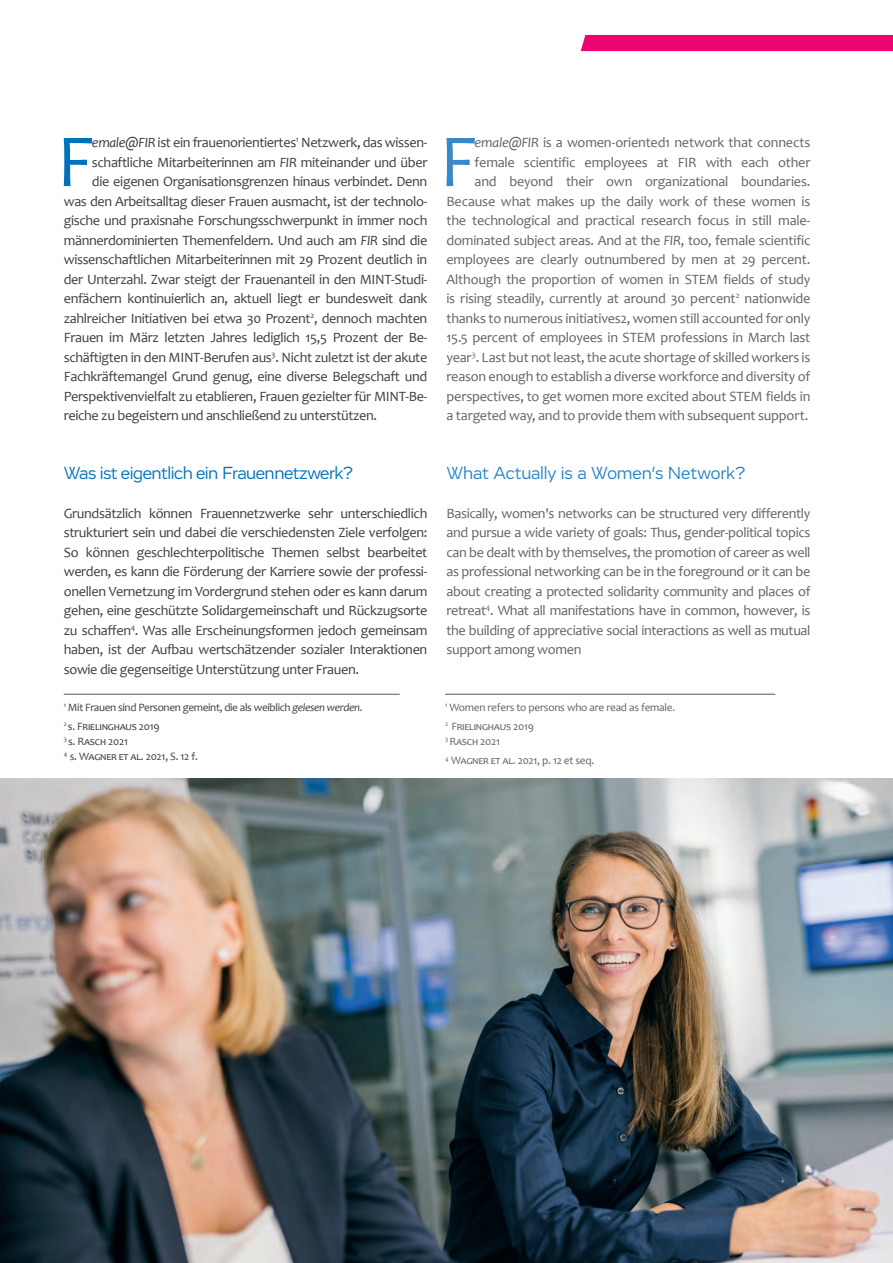
<style>
.page{position:relative;width:893px;height:1263px;background:#fff}
.page>*{position:absolute;margin:0;border:0;box-sizing:border-box;transform-origin:0 0}
.t1{font:75.6px "Candara";color:#0072bc}
.t2{font:75.6px "Candara";color:#3b88c8}
.t3{font:18px "Vito";letter-spacing:-.025em;color:#0072bc}
.t4{font:18px "Vito";letter-spacing:-.01em;color:#2783c5}
.t5{font:14.25px/19.5px "Candara";letter-spacing:-.025em;color:#3e3e3f;text-align:justify}
.t6{font:14.25px/19.5px "Candara";letter-spacing:-.015em;color:#636366;text-align:right}
.t7{font:11.25px/19.2px "Candara";letter-spacing:-.03em;color:#3e3e3f}
.t8{font:11.25px/19.2px "Candara";letter-spacing:-.02em;color:#636366}
.s1{font-style:italic}
</style>
<div class="page">
<div style="left:581px;top:35px;width:312px;height:16px;background:#ed0372"></div>
<hr style="left:64px;top:694px;width:336px;height:1px;background:#57585a">
<hr style="left:445px;top:694px;width:330px;height:1px;background:#57585a">
<img style="left:0;top:778px;width:893px;height:485px">
<h1 class="t1" style="left:57px;top:114px;width:38px">F</h1>
<p class="t5" style="left:92px;top:133px;width:337px"><span class="s1">emale@FIR</span> ist ein frauenorientiertes<sup>1</sup> Netzwerk, das wissen-</p>
<p class="t5" style="left:92px;top:152px;width:337px">schaftliche Mitarbeiterinnen am <span class="s1">FIR</span> miteinander und über</p>
<p class="t5" style="left:92px;top:172px;width:337px">die eigenen Organisationsgrenzen hinaus verbindet. Denn</p>
<p class="t5" style="left:64px;top:191px;width:365px">was den Arbeitsalltag dieser Frauen ausmacht, ist der technolo-</p>
<p class="t5" style="left:64px;top:211px;width:365px">gische und praxisnahe Forschungsschwerpunkt in immer noch</p>
<p class="t5" style="left:64px;top:230px;width:365px">männerdominierten Themenfeldern. Und auch am <span class="s1">FIR</span> sind die</p>
<p class="t5" style="left:64px;top:250px;width:365px">wissenschaftlichen Mitarbeiterinnen mit 29 Prozent deutlich in</p>
<p class="t5" style="left:64px;top:269px;width:365px">der Unterzahl. Zwar steigt der Frauenanteil in den MINT-Studi-</p>
<p class="t5" style="left:64px;top:289px;width:365px">enfächern kontinuierlich an, aktuell liegt er bundesweit dank</p>
<p class="t5" style="left:64px;top:308px;width:365px">zahlreicher Initiativen bei etwa 30 Prozent<sup>2</sup>, dennoch machten</p>
<p class="t5" style="left:64px;top:328px;width:365px">Frauen im März letzten Jahres lediglich 15,5 Prozent der Be-</p>
<p class="t5" style="left:64px;top:347px;width:365px">schäftigten in den MINT-Berufen aus<sup>3</sup>. Nicht zuletzt ist der akute</p>
<p class="t5" style="left:64px;top:367px;width:365px">Fachkräftemangel Grund genug, eine diverse Belegschaft und</p>
<p class="t5" style="left:64px;top:386px;width:365px">Perspektivenvielfalt zu etablieren, Frauen gezielter für MINT-Be-</p>
<p class="t5" style="left:64px;top:406px;width:315px">reiche zu begeistern und anschließend zu unterstützen.</p>
<p class="t3" style="left:64px;top:462px;width:291px">Was ist eigentlich ein Frauennetzwerk?</p>
<p class="t5" style="left:64px;top:503px;width:365px">Grundsätzlich können Frauennetzwerke sehr unterschiedlich strukturiert sein und dabei die verschiedensten Ziele verfolgen:<br>So können geschlechterpolitische Themen selbst bearbeitet werden, es kann die Förderung der Karriere sowie der professi&shy;onellen Vernetzung im Vordergrund stehen oder es kann darum gehen, eine geschützte Solidargemeinschaft und Rückzugsorte zu schaffen<sup>4</sup>. Was alle Erscheinungsformen jedoch gemeinsam haben, ist der Aufbau wertschätzender sozialer Interaktionen sowie die gegenseitige Unterstützung unter Frauen.</p>
<p class="t7" style="left:64px;top:697px;width:300px"><sup>1</sup> Mit Frauen sind Personen gemeint, die als weiblich <span class="s1">gelesen werden</span>.<br><sup>2</sup> s. Frielinghaus 2019</p>
<p class="t7" style="left:64px;top:734px;width:136px;line-height:15px"><sup>3</sup> s. Rasch 2021<br><sup>4</sup> s. Wagner et al. 2021, S. 12 f.</p>
<p class="t6" style="left:446px;top:133px;width:365px"><span class="s1">emale@FIR</span> is a women-oriented1 network that connects female scientific employees at FIR with each other<br>and beyond their own organizational boundaries.<br>Because what makes up the daily work of these women is the technological and practical research focus in still male&shy;dominated subject areas. And at the <span class="s1">FIR</span>, too, female scientific employees are clearly outnumbered by men at 29 percent.<br>Although the proportion of women in STEM fields of study is rising steadily, currently at around 30 percent<sup>2</sup> nationwide thanks to numerous initiatives2, women still accounted for only 15.5 percent of employees in STEM professions in March last year<sup>3</sup>. Last but not least, the acute shortage of skilled workers is reason enough to establish a diverse workforce and diversity of perspectives, to get women more excited about STEM fields in a targeted way, and to provide them with subsequent support.</p>
<h1 class="t2" style="left:440px;top:114px;width:38px">F</h1>
<p class="t4" style="left:446px;top:462px;width:300px">What Actually is a Women‘s Network?</p>
<p class="t6" style="left:446px;top:503px;width:366px;text-align:justify">Basically, women's networks can be structured very differently and pursue a wide variety of goals: Thus, gender-political topics can be dealt with by themselves, the promotion of career as well as professional networking can be in the foreground or it can be about creating a protected solidarity community and places of retreat<sup>4</sup>. What all manifestations have in common, however, is the building of appreciative social interactions as well as mutual support among women</p>
<p class="t8" style="left:445px;top:697px;width:232px"><sup>1</sup> Women refers to persons who are read as female.<br><sup>2</sup> Frielinghaus 2019</p>
<p class="t8" style="left:445px;top:732px;width:151px"><sup>3</sup> Rasch 2021<br><sup>4</sup> Wagner et al. 2021, p. 12 et seq.</p>
</div>
